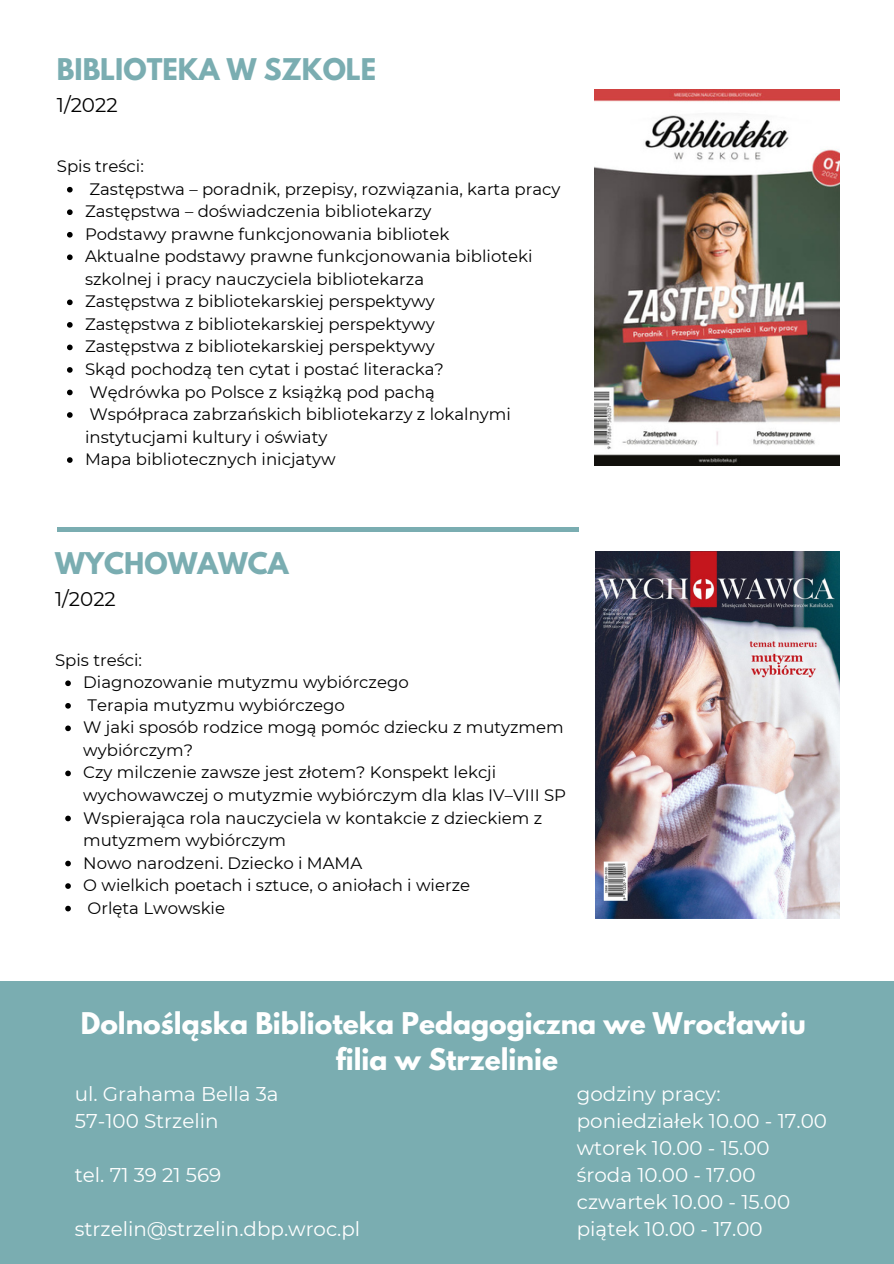
<style>
.page{position:relative;width:894px;height:1264px;background:#fff}
.page>*{position:absolute;margin:0;border:0;box-sizing:border-box;transform-origin:0 0}
.t1{font:700 26.55px "League Spartan";color:#fff}
.t2{font:700 26.55px "League Spartan";color:#7aadb1}
.t3{font:19.8px "Montserrat";color:#fff}
.t4{font:19.8px "Montserrat";color:#000}
.t5{font:16.5px/22.5px "Montserrat";color:#000}
</style>
<div class="page">
<div style="left:0;top:981px;width:893px;height:282px;background:#7aadb1"></div>
<img style="left:594px;top:89px;width:245px;height:376px">
<svg style="left:65px;top:680px;width:6px;height:6px"></svg>
<svg style="left:65px;top:703px;width:6px;height:5px"></svg>
<svg style="left:65px;top:725px;width:6px;height:6px"></svg>
<svg style="left:65px;top:770px;width:6px;height:6px"></svg>
<svg style="left:65px;top:815px;width:6px;height:6px"></svg>
<svg style="left:65px;top:860px;width:6px;height:6px"></svg>
<svg style="left:65px;top:883px;width:6px;height:5px"></svg>
<svg style="left:65px;top:905px;width:6px;height:6px"></svg>
<svg style="left:67px;top:187px;width:6px;height:5px"></svg>
<svg style="left:67px;top:209px;width:6px;height:6px"></svg>
<svg style="left:67px;top:232px;width:6px;height:5px"></svg>
<svg style="left:67px;top:254px;width:6px;height:6px"></svg>
<svg style="left:67px;top:299px;width:6px;height:6px"></svg>
<svg style="left:67px;top:322px;width:6px;height:6px"></svg>
<svg style="left:67px;top:344px;width:6px;height:6px"></svg>
<svg style="left:67px;top:367px;width:6px;height:6px"></svg>
<svg style="left:67px;top:389px;width:6px;height:6px"></svg>
<svg style="left:67px;top:412px;width:6px;height:6px"></svg>
<svg style="left:67px;top:457px;width:6px;height:6px"></svg>
<div style="left:57px;top:527px;width:521px;height:5px;background:#7aadb1"></div>
<img style="left:595px;top:551px;width:244px;height:367px">
<p class="t2" style="left:57px;top:56px;width:321px">BIBLIOTEKA W SZKOLE</p>
<p class="t4" style="left:57px;top:93px;width:62px">1/2022</p>
<p class="t5" style="left:57px;top:155px;width:88px">Spis treści:</p>
<p class="t5" style="left:89px;top:178px;width:472px">Zastępstwa – poradnik, przepisy, rozwiązania, karta pracy</p>
<p class="t5" style="left:85px;top:200px;width:348px">Zastępstwa – doświadczenia bibliotekarzy</p>
<p class="t5" style="left:85px;top:223px;width:365px">Podstawy prawne funkcjonowania bibliotek</p>
<p class="t5" style="left:85px;top:245px;width:449px">Aktualne podstawy prawne funkcjonowania biblioteki szkolnej i pracy nauczyciela bibliotekarza</p>
<p class="t5" style="left:85px;top:290px;width:351px">Zastępstwa z bibliotekarskiej perspektywy</p>
<p class="t5" style="left:85px;top:313px;width:351px">Zastępstwa z bibliotekarskiej perspektywy</p>
<p class="t5" style="left:85px;top:335px;width:351px">Zastępstwa z bibliotekarskiej perspektywy</p>
<p class="t5" style="left:85px;top:358px;width:360px">Skąd pochodzą ten cytat i postać literacka?</p>
<p class="t5" style="left:89px;top:380px;width:347px">Wędrówka po Polsce z książką pod pachą</p>
<p class="t5" style="left:85px;top:403px;width:427px">Współpraca zabrzańskich bibliotekarzy z lokalnymi instytucjami kultury i oświaty</p>
<p class="t5" style="left:85px;top:448px;width:252px">Mapa bibliotecznych inicjatyw</p>
<p class="t2" style="left:55px;top:550px;width:235px">WYCHOWAWCA</p>
<p class="t4" style="left:55px;top:586px;width:62px">1/2022</p>
<p class="t5" style="left:55px;top:648px;width:88px">Spis treści:</p>
<p class="t5" style="left:83px;top:671px;width:327px">Diagnozowanie mutyzmu wybiórczego</p>
<p class="t5" style="left:88px;top:693px;width:259px">Terapia mutyzmu wybiórczego</p>
<p class="t5" style="left:83px;top:716px;width:482px">W jaki sposób rodzice mogą pomóc dziecku z mutyzmem wybiórczym?</p>
<p class="t5" style="left:83px;top:761px;width:484px">Czy milczenie zawsze jest złotem? Konspekt lekcji wychowawczej o mutyzmie wybiórczym dla klas IV–VIII SP</p>
<p class="t5" style="left:83px;top:806px;width:460px">Wspierająca rola nauczyciela w kontakcie z dzieckiem z mutyzmem wybiórczym</p>
<p class="t5" style="left:83px;top:851px;width:280px">Nowo narodzeni. Dziecko i MAMA</p>
<p class="t5" style="left:83px;top:874px;width:388px">O wielkich poetach i sztuce, o aniołach i wierze</p>
<p class="t5" style="left:88px;top:896px;width:139px">Orlęta Lwowskie</p>
<p class="t1" style="left:81px;top:1009px;width:726px">Dolnośląska Biblioteka Pedagogiczna we Wrocławiu</p>
<p class="t1" style="left:336px;top:1045px;width:224px">filia w Strzelinie</p>
<p class="t3" style="left:75px;top:1081px;width:205px">ul. Grahama Bella 3a</p>
<p class="t3" style="left:75px;top:1108px;width:145px">57-100 Strzelin</p>
<p class="t3" style="left:75px;top:1162px;width:148px">tel. 71 39 21 569</p>
<p class="t3" style="left:75px;top:1216px;width:287px">strzelin@strzelin.dbp.wroc.pl</p>
<p class="t3" style="left:576px;top:1081px;width:145px">godziny pracy:</p>
<p class="t3" style="left:576px;top:1108px;width:252px">poniedziałek 10.00 - 17.00</p>
<p class="t3" style="left:576px;top:1135px;width:194px">wtorek 10.00 - 15.00</p>
<p class="t3" style="left:576px;top:1162px;width:180px">środa 10.00 - 17.00</p>
<p class="t3" style="left:576px;top:1189px;width:215px">czwartek 10.00 - 15.00</p>
<p class="t3" style="left:576px;top:1216px;width:187px">piątek 10.00 - 17.00</p>
</div>
